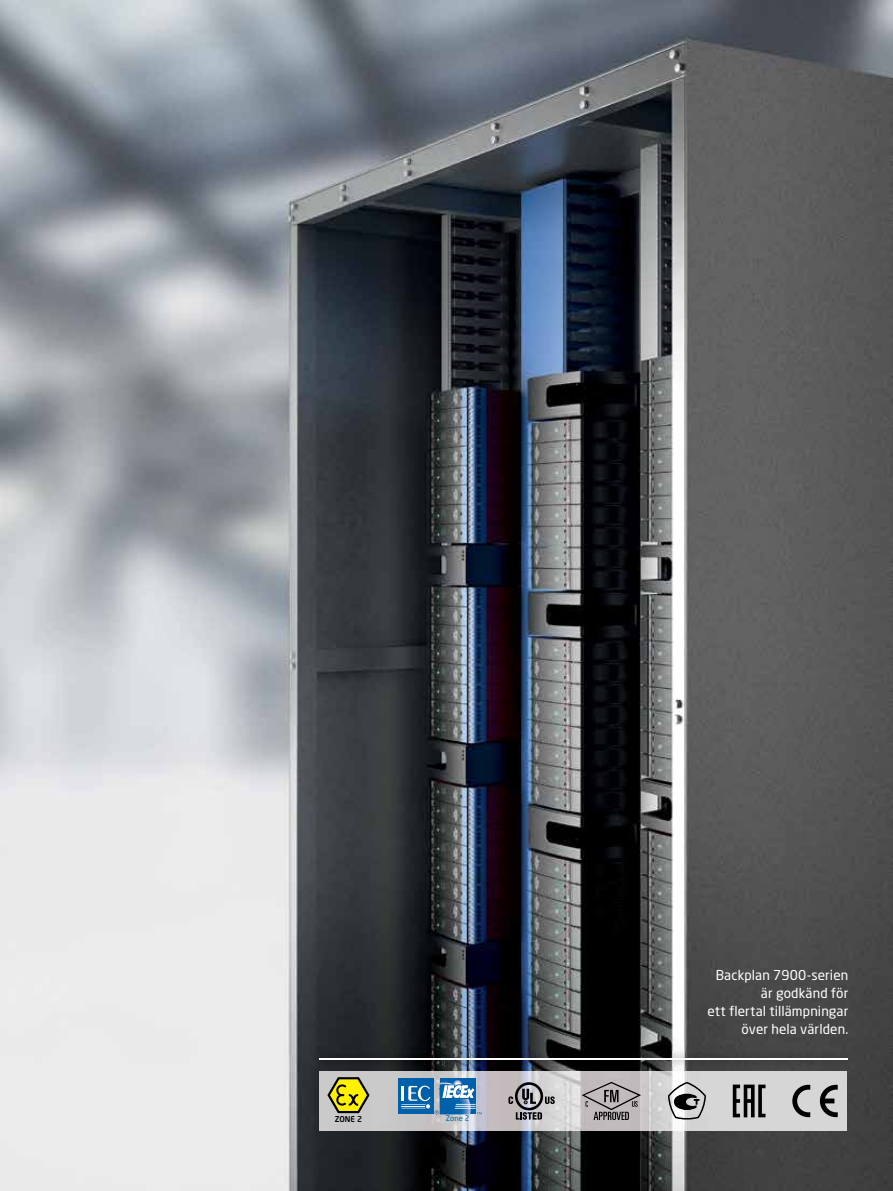
<style>
.page{position:relative;width:893px;height:1191px;background:#fff}
.page>*{position:absolute;margin:0;border:0;box-sizing:border-box;transform-origin:0 0}
.t1{font:13.5px/18px "Neo Sans Pro";letter-spacing:.01em;color:#fff;text-align:right}
.t2{font:500 7.95px "Neo Sans Pro";color:#000}
.t3{font:7.65px "Neo Sans Pro";color:#0060a9}
</style>
<div class="page">
<img style="left:0;top:0;width:893px;height:1191px">
<img style="left:313px;top:1051px;width:542px;height:16px">
<hr style="left:319px;top:1058px;width:529px;height:1px;background:#fff">
<img style="left:319px;top:1071px;width:528px;height:59px">
<svg style="left:327px;top:1077px;width:43px;height:36px;background:#b0aa37"></svg>
<div style="left:440px;top:1078px;width:36px;height:36px;background:#0060a9"></div>
<div style="left:398px;top:1078px;width:35px;height:36px;background:#0060a9"></div>
<svg style="left:401px;top:1079px;width:81px;height:35px"></svg>
<svg style="left:508px;top:1082px;width:47px;height:37px;background:#939093"></svg>
<svg style="left:733px;top:1084px;width:32px;height:33px"></svg>
<svg style="left:668px;top:1081px;width:38px;height:39px"></svg>
<svg style="left:582px;top:1081px;width:59px;height:39px;background:#9c9799"></svg>
<svg style="left:820px;top:1084px;width:18px;height:33px"></svg>
<svg style="left:792px;top:1084px;width:18px;height:33px"></svg>
<p class="t2" style="left:335px;top:1113px;width:29px">ZONE 2</p>
<p class="t3" style="left:446px;top:1113px;width:25px">Zone 2</p>
<p class="t1" style="left:707px;top:965px;width:142px">Backplan 7900-serien är godkänd för<br>ett flertal tillämpningar över hela världen.</p>
</div>
